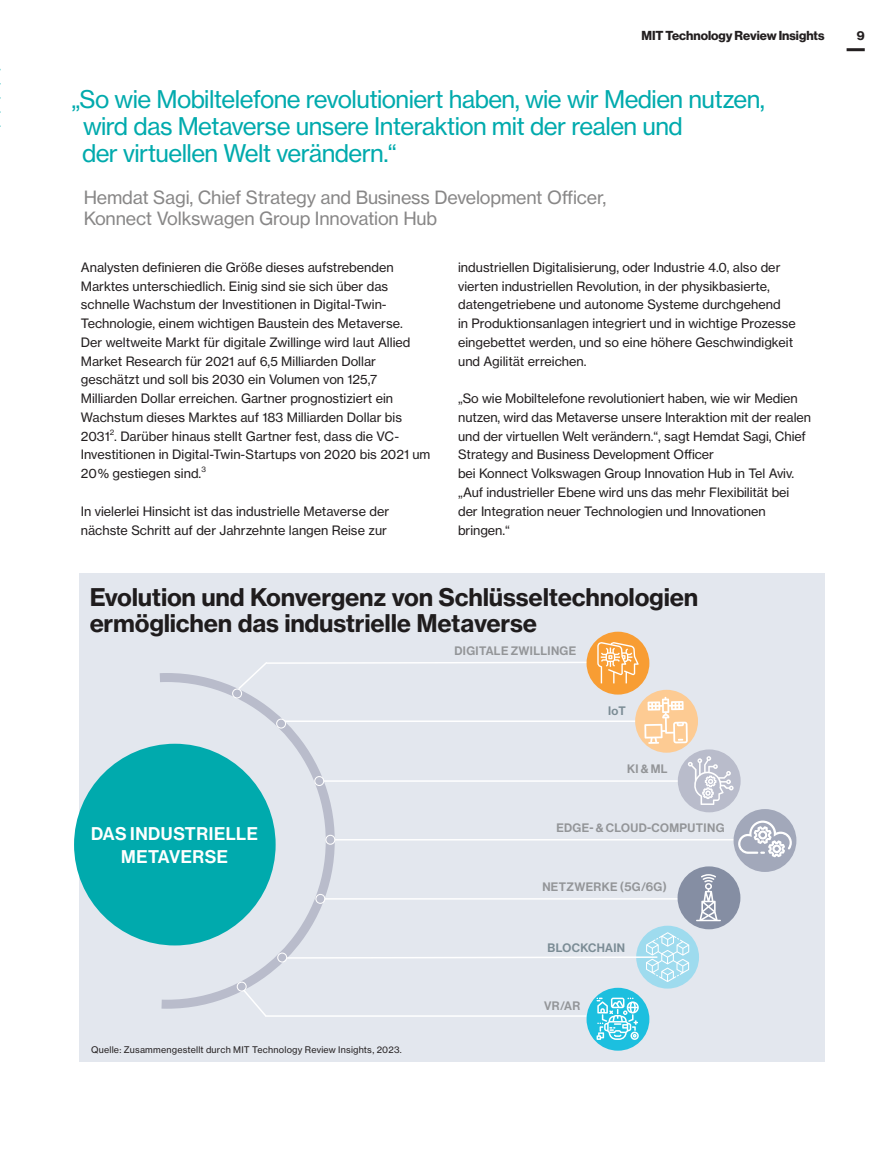
<style>
.page{position:relative;width:893px;height:1149px;background:#fff}
.page>*{position:absolute;margin:0;border:0;box-sizing:border-box;transform-origin:0 0}
.Callout{font:24px/27px "N Haas Grotesk TX Std 55 Rg";letter-spacing:-.025em;color:#00aaad}
.t1{font:24px/25.5px "N Haas Grotesk TX Std 75 Bd";letter-spacing:-.01em;color:#231f20}
.Callout-2{font:18px/21px "N Haas Grotesk TX Std 55 Rg";letter-spacing:-.01em;color:#888787}
.infographic_label{font:18px/22.5px "N Haas Grotesk DS Std 65 Md";letter-spacing:.03em;color:#fff;text-align:center}
.t2{font:12.75px/18.8px "N Haas Grotesk TX Std 55 Rg";color:#231f20}
.t3{font:12.75px "N Haas Grotesk DS Std 75 Bd";color:#231f20}
.infographic_label-2{font:12px "N Haas Grotesk DS Std 65 Md";letter-spacing:.03em;color:#939598}
.infographic_label-3{font:12px "N Haas Grotesk DS Std 65 Md";letter-spacing:.03em;color:#7b8c95}
.source__white{font:9px "N Haas Grotesk TX Std 55 Rg";letter-spacing:.02em;color:#231f20}
.t4{font:7.5px "N Haas Grotesk TX Std 55 Rg";color:#231f20}
</style>
<div class="page">
<hr style="left:847px;top:48px;width:18px;height:3px;background:#231f20">
<div style="left:79px;top:573px;width:745px;height:488px;background:#e3e7ee"></div>
<hr style="left:274px;top:720px;width:383px;height:1px;background:#fff">
<hr style="left:316px;top:780px;width:391px;height:1px;background:#fff">
<hr style="left:326px;top:838px;width:417px;height:2px;background:#fff">
<hr style="left:266px;top:1014px;width:335px;height:2px;background:#fff">
<hr style="left:317px;top:897px;width:391px;height:2px;background:#fff">
<div style="left:586px;top:987px;width:63px;height:63px;background:#1cbfdf;border-radius:50%"></div>
<svg style="left:597px;top:997px;width:42px;height:42px"></svg>
<div style="left:678px;top:749px;width:63px;height:63px;background:#b9bccb;border-radius:50%"></div>
<svg style="left:688px;top:755px;width:46px;height:49px"></svg>
<div style="left:636px;top:925px;width:63px;height:63px;background:#9edbee;border-radius:50%"></div>
<div style="left:635px;top:689px;width:63px;height:63px;background:#fdcb93;border-radius:50%"></div>
<svg style="left:644px;top:696px;width:44px;height:47px"></svg>
<div style="left:678px;top:866px;width:62px;height:63px;background:#858ea3;border-radius:50%"></div>
<svg style="left:696px;top:874px;width:25px;height:46px"></svg>
<div style="left:586px;top:631px;width:63px;height:63px;background:#f89d33;border-radius:50%"></div>
<svg style="left:262px;top:1012px;width:6px;height:5px"></svg>
<svg style="left:260px;top:641px;width:379px;height:49px"></svg>
<div style="left:74px;top:743px;width:202px;height:202px;background:#00aaad;border-radius:50%"></div>
<svg style="left:150px;top:668px;width:189px;height:344px"></svg>
<div style="left:232px;top:688px;width:10px;height:10px;border:1px solid #fff;border-radius:50%"></div>
<div style="left:276px;top:718px;width:10px;height:10px;border:1px solid #fff;border-radius:50%"></div>
<div style="left:314px;top:775px;width:10px;height:10px;border:1px solid #fff;border-radius:50%"></div>
<div style="left:325px;top:834px;width:10px;height:10px;border:1px solid #fff;border-radius:50%"></div>
<div style="left:277px;top:952px;width:10px;height:10px;border:1px solid #fff;border-radius:50%"></div>
<div style="left:315px;top:893px;width:10px;height:10px;border:1px solid #fff;border-radius:50%"></div>
<svg style="left:286px;top:931px;width:403px;height:50px"></svg>
<div style="left:237px;top:981px;width:10px;height:10px;border:1px solid #fff;border-radius:50%"></div>
<div style="left:733px;top:808px;width:63px;height:63px;background:#a2a8ba;border-radius:50%"></div>
<svg style="left:738px;top:820px;width:54px;height:37px"></svg>
<p class="t3" style="left:641px;top:28px;width:184px">MIT Technology Review Insights</p>
<p class="t3" style="left:857px;top:28px;width:9px">9</p>
<p class="Callout" style="left:82px;top:85px;width:685px;text-indent:-11px">„So wie Mobiltelefone revolutioniert haben, wie wir Medien nutzen, wird das Metaverse unsere Interaktion mit der realen und<br>der virtuellen Welt verändern.“</p>
<p class="Callout-2" style="left:84px;top:187px;width:524px">Hemdat Sagi, Chief Strategy and Business Development Officer,<br>Konnect Volkswagen Group Innovation Hub</p>
<p class="t2" style="left:81px;top:258px;width:331px">Analysten definieren die Größe dieses aufstrebenden Marktes unterschiedlich. Einig sind sie sich über das schnelle Wachstum der Investitionen in Digital-Twin-Technologie, einem wichtigen Baustein des Metaverse.<br>Der weltweite Markt für digitale Zwillinge wird laut Allied Market Research für 2021 auf 6,5 Milliarden Dollar geschätzt und soll bis 2030 ein Volumen von 125,7<br>Milliarden Dollar erreichen. Gartner prognostiziert ein Wachstum dieses Marktes auf 183 Milliarden Dollar bis 2031 . Darüber hinaus stellt Gartner fest, dass die VC-</p>
<p class="t4" style="left:110px;top:427px;width:6px">2</p>
<p class="t2" style="left:81px;top:445px;width:351px">Investitionen in Digital-Twin-Startups von 2020 bis 2021 um<br>20% gestiegen sind.</p>
<p class="t4" style="left:201px;top:465px;width:6px">3</p>
<p class="t2" style="left:81px;top:501px;width:310px">In vielerlei Hinsicht ist das industrielle Metaverse der nächste Schritt auf der Jahrzehnte langen Reise zur</p>
<p class="t2" style="left:458px;top:258px;width:339px">industriellen Digitalisierung, oder Industrie 4.0, also der vierten industriellen Revolution, in der physikbasierte, datengetriebene und autonome Systeme durchgehend<br>in Produktionsanlagen integriert und in wichtige Prozesse eingebettet werden, und so eine höhere Geschwindigkeit und Agilität erreichen.</p>
<p class="t2" style="left:458px;top:389px;width:354px">„So wie Mobiltelefone revolutioniert haben, wie wir Medien nutzen, wird das Metaverse unsere Interaktion mit der realen und der virtuellen Welt verändern.“, sagt Hemdat Sagi, Chief Strategy and Business Development Officer<br>bei Konnect Volkswagen Group Innovation Hub in Tel Aviv. „Auf industrieller Ebene wird uns das mehr Flexibilität bei der Integration neuer Technologien und Innovationen bringen.“</p>
<h1 class="t1" style="left:90px;top:584px;width:610px">Evolution und Konvergenz von Schlüsseltechnologien ermöglichen das industrielle Metaverse</h1>
<p class="infographic_label" style="left:91px;top:822px;width:169px">DAS INDUSTRIELLE<br>METAVERSE</p>
<p class="source__white" style="left:91px;top:1043px;width:312px">Quelle: Zusammengestellt durch MIT Technology Review Insights, 2023.</p>
<p class="infographic_label-2" style="left:454px;top:643px;width:123px">DIGITALE ZWILLINGE</p>
<p class="infographic_label-3" style="left:608px;top:704px;width:19px">IoT</p>
<p class="infographic_label-2" style="left:627px;top:761px;width:42px">KI &amp; ML</p>
<p class="infographic_label-2" style="left:556px;top:820px;width:170px">EDGE- &amp; CLOUD-COMPUTING</p>
<p class="infographic_label-2" style="left:542px;top:879px;width:126px">NETZWERKE (5G/6G)</p>
<p class="infographic_label-3" style="left:548px;top:940px;width:79px">BLOCKCHAIN</p>
<p class="infographic_label-2" style="left:544px;top:998px;width:38px">VR/AR</p>
</div>
